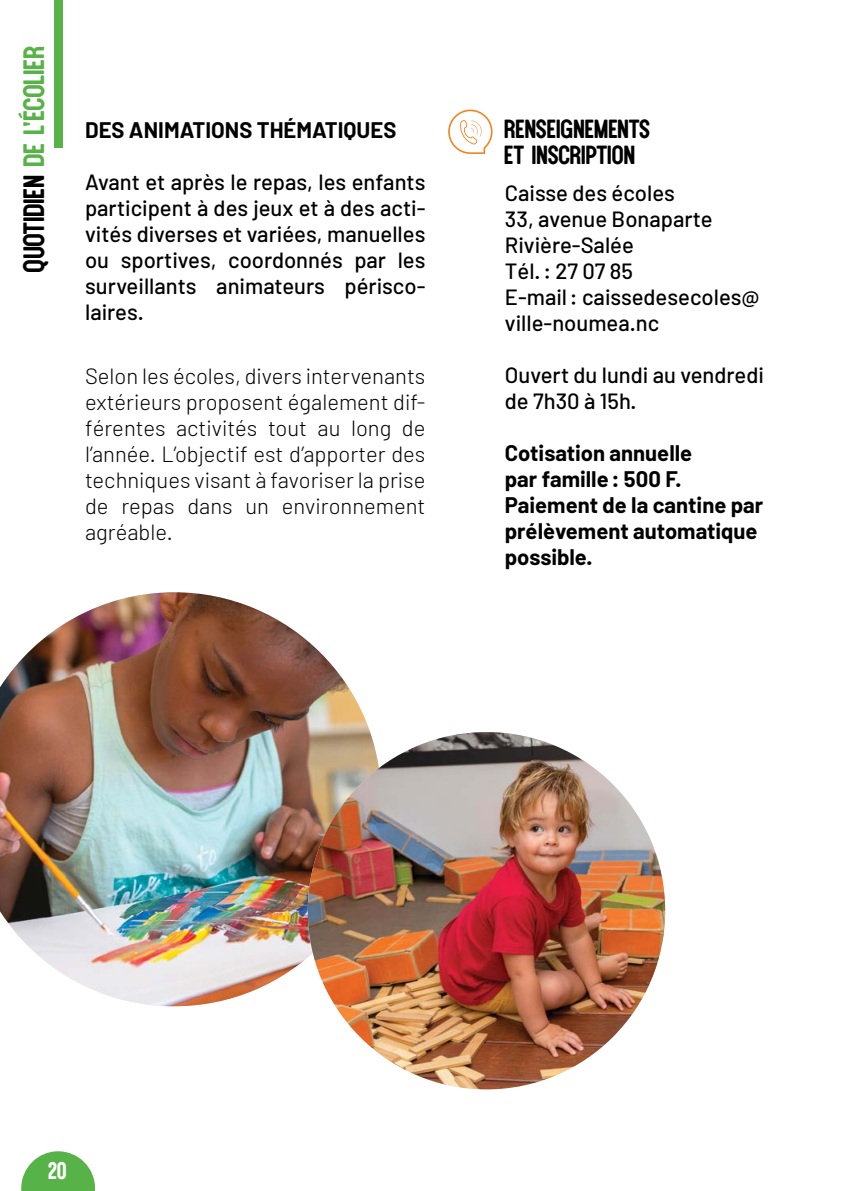
<style>
.page{position:relative;width:851px;height:1191px;background:#fff}
.page>*{position:absolute;margin:0;border:0;box-sizing:border-box;transform-origin:0 0}
.t1{font:27px "Queen Street";letter-spacing:-.005em;color:#57b347}
.t2{font:24px/26px "Queen Street";letter-spacing:-.01em;color:#000}
.t3{font:500 22px/26px "Barlow";color:#000}
.t4{font:300 22px/26px "Barlow";color:#000;text-align:justify}
.t5{font:700 22px/26px "Barlow";color:#000}
.t6{font:22px "Queen Street";color:#fff}
.s1{color:#000}
</style>
<div class="page">
<svg style="left:21px;top:1151px;width:74px;height:40px"></svg>
<div style="left:54px;top:0;width:8px;height:148px;background:#57b347"></div>
<img style="left:0;top:592px;width:381px;height:414px">
<img style="left:308px;top:732px;width:357px;height:357px;border-radius:179px">
<svg style="left:448px;top:110px;width:44px;height:44px"></svg>
<p class="t1" style="left:18px;top:272px;width:228px;rotate:-90deg"><span class="s1">QUOTIDIEN</span> DE L'ÉCOLIER</p>
<p class="t5" style="left:85px;top:117px;width:313px">DES ANIMATIONS THÉMATIQUES</p>
<p class="t3" style="left:85px;top:169px;width:342px;text-align:justify">Avant et après le repas, les enfants participent à des jeux et à des acti&shy;vités diverses et variées, manuelles ou sportives, coordonnés par les surveillants animateurs périsco&shy;laires.</p>
<p class="t4" style="left:85px;top:362px;width:342px">Selon les écoles, divers intervenants extérieurs proposent également dif&shy;férentes activités tout au long de l’année. L’objectif est d’apporter des techniques visant à favoriser la prise de repas dans un environnement agréable.</p>
<p class="t2" style="left:505px;top:116px;width:147px">RENSEIGNEMENTS<br>ET INSCRIPTION</p>
<p class="t3" style="left:505px;top:180px;width:256px">Caisse des écoles<br>33, avenue Bonaparte<br>Rivière-Salée<br>Tél.: 27 07 85<br>E-mail: caissedesecoles@ ville-noumea.nc</p>
<p class="t3" style="left:505px;top:362px;width:260px">Ouvert du lundi au vendredi de 7h30 à 15h.</p>
<p class="t5" style="left:505px;top:440px;width:260px">Cotisation annuelle<br>par famille: 500 F.<br>Paiement de la cantine par prélèvement automatique possible.</p>
<p class="t6" style="left:49px;top:1157px;width:21px">20</p>
</div>
